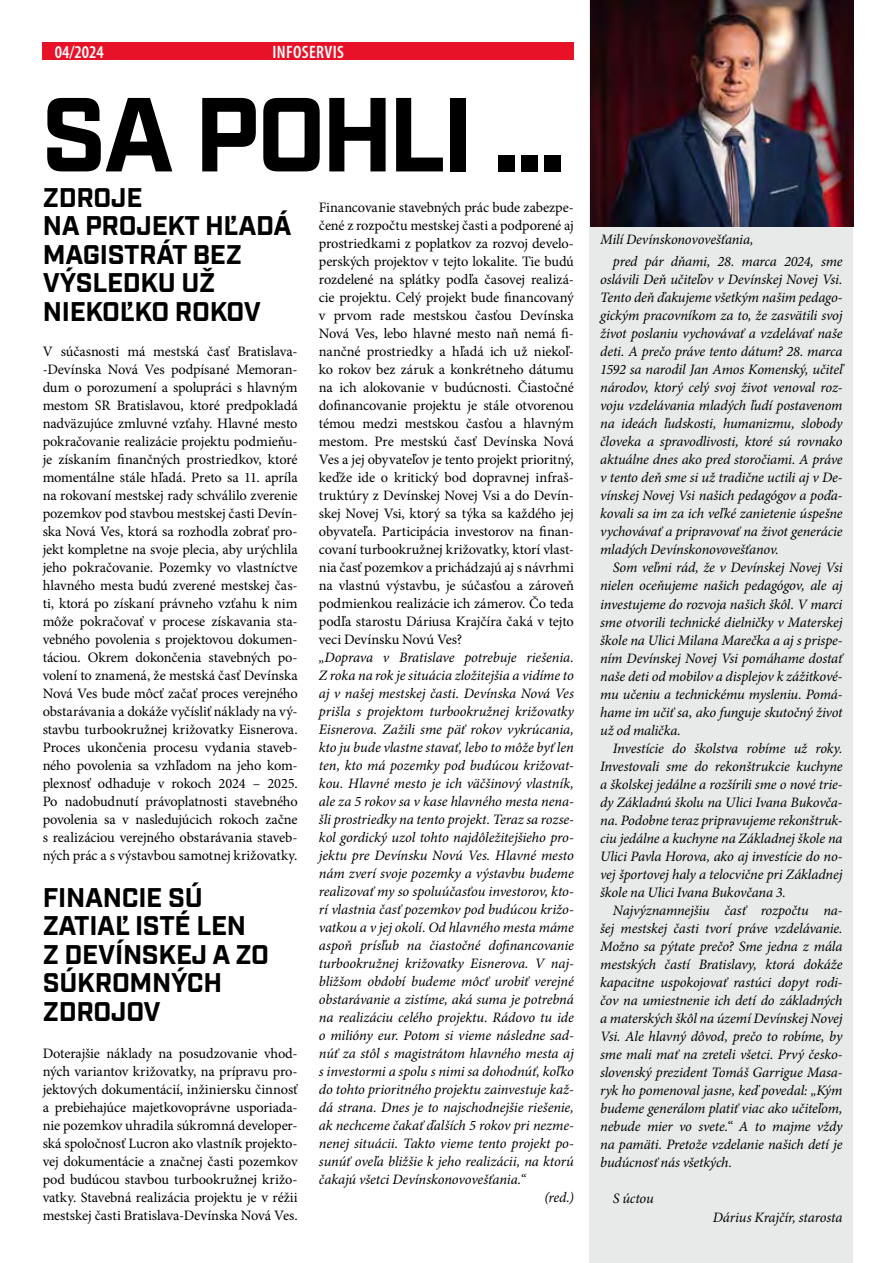
<style>
.page{position:relative;width:893px;height:1263px;background:#fff}
.page>*{position:absolute;margin:0;border:0;box-sizing:border-box;transform-origin:0 0}
.t1{font:700 105px "Industry";letter-spacing:-.035em;color:#000}
.t2{font:700 27px/28.5px "Industry";letter-spacing:-.01em;color:#000}
.t3{font:600 condensed 18px "Myriad Pro";letter-spacing:.02em;color:#fff}
.t4{font:italic 14.4px/18px "Minion Pro";letter-spacing:-.01em;color:#000;text-align:justify}
.t5{font:14.4px/18px "Minion Pro";letter-spacing:-.005em;color:#000;text-align:justify}
</style>
<div class="page">
<div style="left:590px;top:0;width:263px;height:1263px;background:#e8e9e9"></div>
<img style="left:590px;top:0;width:263px;height:226px">
<div style="left:43px;top:43px;width:531px;height:17px;background:#e71228"></div>
<p class="t3" style="left:55px;top:41px;width:51px">04/2024</p>
<p class="t3" style="left:272px;top:41px;width:73px">INFOSERVIS</p>
<h1 class="t1" style="left:41px;top:72px;width:526px">SA POHLI ...</h1>
<h2 class="t2" style="left:43px;top:185px;width:250px">ZDROJE<br>NA PROJEKT HĽADÁ<br>MAGISTRÁT BEZ<br>VÝSLEDKU UŽ<br>NIEKOĽKO ROKOV</h2>
<p class="t5" style="left:43px;top:342px;width:256px">V súčasnosti má mestská časť Bratislava--Devínska Nová Ves podpísané Memoran&shy;dum o porozumení a spolupráci s hlavným mestom SR Bratislavou, ktoré predpokladá nadväzujúce zmluvné vzťahy. Hlavné mesto pokračovanie realizácie projektu podmieňu&shy;je získaním finančných prostriedkov, ktoré momentálne stále hľadá. Preto sa 11. apríla na rokovaní mestskej rady schválilo zverenie pozemkov pod stavbou mestskej časti Devín&shy;ska Nová Ves, ktorá sa rozhodla zobrať pro&shy;jekt kompletne na svoje plecia, aby urýchlila jeho pokračovanie. Pozemky vo vlastníctve hlavného mesta budú zverené mestskej čas&shy;ti, ktorá po získaní právneho vzťahu k nim môže pokračovať v procese získavania sta&shy;vebného povolenia s projektovou dokumen&shy;táciou. Okrem dokončenia stavebných po&shy;volení to znamená, že mestská časť Devínska Nová Ves bude môcť začať proces verejného obstarávania a dokáže vyčísliť náklady na vý&shy;stavbu turbookružnej križovatky Eisnerova.<br>Proces ukončenia procesu vydania staveb&shy;ného povolenia sa vzhľadom na jeho kom&shy;plexnosť odhaduje v rokoch 2024 – 2025.<br>Po nadobudnutí právoplatnosti stavebného povolenia sa v nasledujúcich rokoch začne s realizáciou verejného obstarávania staveb&shy;ných prác a s výstavbou samotnej križovatky.</p>
<h2 class="t2" style="left:43px;top:884px;width:228px">FINANCIE SÚ<br>ZATIAĽ ISTÉ LEN<br>Z DEVÍNSKEJ A ZO<br>SÚKROMNÝCH<br>ZDROJOV</h2>
<p class="t5" style="left:43px;top:1044px;width:256px">Doterajšie náklady na posudzovanie vhod&shy;ných variantov križovatky, na prípravu pro&shy;jektových dokumentácií, inžiniersku činnosť a prebiehajúce majetkovoprávne usporiada&shy;nie pozemkov uhradila súkromná developer&shy;ská spoločnosť Lucron ako vlastník projekto&shy;vej dokumentácie a značnej časti pozemkov pod budúcou stavbou turbookružnej križo&shy;vatky. Stavebná realizácia projektu je v réžii mestskej časti Bratislava-Devínska Nová Ves.</p>
<p class="t5" style="left:319px;top:198px;width:256px">Financovanie stavebných prác bude zabezpe&shy;čené z rozpočtu mestskej časti a podporené aj prostriedkami z poplatkov za rozvoj develo&shy;perských projektov v tejto lokalite. Tie budú rozdelené na splátky podľa časovej realizá&shy;cie projektu. Celý projekt bude financovaný v prvom rade mestskou časťou Devínska Nová Ves, lebo hlavné mesto naň nemá fi&shy;nančné prostriedky a hľadá ich už niekoľ&shy;ko rokov bez záruk a konkrétneho dátumu na ich alokovanie v budúcnosti. Čiastočné dofinancovanie projektu je stále otvorenou témou medzi mestskou časťou a hlavným mestom. Pre mestskú časť Devínska Nová Ves a jej obyvateľov je tento projekt prioritný, keďže ide o kritický bod dopravnej infraš&shy;truktúry z Devínskej Novej Vsi a do Devín&shy;skej Novej Vsi, ktorý sa týka sa každého jej obyvateľa. Participácia investorov na finan&shy;covaní turbookružnej križovatky, ktorí vlast&shy;nia časť pozemkov a prichádzajú aj s návrhmi na vlastnú výstavbu, je súčasťou a zároveň podmienkou realizácie ich zámerov. Čo teda podľa starostu Dáriusa Krajčíra čaká v tejto veci Devínsku Novú Ves?</p>
<p class="t4" style="left:319px;top:648px;width:256px">„Doprava v Bratislave potrebuje riešenia.</p>
<p class="t4" style="left:319px;top:666px;width:256px">Z roka na rok je situácia zložitejšia a vidíme to</p>
<p class="t4" style="left:319px;top:684px;width:256px">aj v našej mestskej časti. Devínska Nová Ves</p>
<p class="t4" style="left:319px;top:702px;width:256px">prišla s projektom turbookružnej križovatky</p>
<p class="t4" style="left:319px;top:720px;width:256px">Eisnerova. Zažili sme päť rokov vykrúcania,</p>
<p class="t4" style="left:319px;top:738px;width:257px">kto ju bude vlastne stavať, lebo to môže byť len</p>
<p class="t4" style="left:319px;top:756px;width:256px">ten, kto má pozemky pod budúcou križovat-</p>
<p class="t4" style="left:319px;top:774px;width:256px">kou. Hlavné mesto je ich väčšinový vlastník,</p>
<p class="t4" style="left:319px;top:792px;width:256px">ale za 5 rokov sa v kase hlavného mesta nena-</p>
<p class="t4" style="left:319px;top:810px;width:256px">šli prostriedky na tento projekt. Teraz sa rozse-</p>
<p class="t4" style="left:319px;top:828px;width:256px">kol gordický uzol tohto najdôležitejšieho pro-</p>
<p class="t4" style="left:319px;top:846px;width:256px">jektu pre Devínsku Novú Ves. Hlavné mesto</p>
<p class="t4" style="left:319px;top:864px;width:256px">nám zverí svoje pozemky a výstavbu budeme</p>
<p class="t4" style="left:319px;top:882px;width:256px">realizovať my so spoluúčasťou investorov, kto-</p>
<p class="t4" style="left:319px;top:900px;width:256px">rí vlastnia časť pozemkov pod budúcou križo-</p>
<p class="t4" style="left:319px;top:918px;width:256px">vatkou a v jej okolí. Od hlavného mesta máme</p>
<p class="t4" style="left:319px;top:936px;width:256px">aspoň prísľub na čiastočné dofinancovanie</p>
<p class="t4" style="left:319px;top:954px;width:256px">turbookružnej križovatky Eisnerova. V naj-</p>
<p class="t4" style="left:319px;top:972px;width:256px">bližšom období budeme môcť urobiť verejné</p>
<p class="t4" style="left:319px;top:990px;width:256px">obstarávanie a zistíme, aká suma je potrebná</p>
<p class="t4" style="left:319px;top:1008px;width:256px">na realizáciu celého projektu. Rádovo tu ide</p>
<p class="t4" style="left:319px;top:1026px;width:256px">o milióny eur. Potom si vieme následne sad-</p>
<p class="t4" style="left:319px;top:1044px;width:256px">núť za stôl s magistrátom hlavného mesta aj</p>
<p class="t4" style="left:319px;top:1062px;width:256px">s investormi a spolu s nimi sa dohodnúť, koľko</p>
<p class="t4" style="left:319px;top:1080px;width:256px">do tohto prioritného projektu zainvestuje kaž-</p>
<p class="t4" style="left:319px;top:1098px;width:256px">dá strana. Dnes je to najschodnejšie riešenie,</p>
<p class="t4" style="left:319px;top:1116px;width:256px">ak nechceme čakať ďalších 5 rokov pri nezme-</p>
<p class="t4" style="left:319px;top:1134px;width:256px">nenej situácii. Takto vieme tento projekt po-</p>
<p class="t4" style="left:319px;top:1152px;width:256px">sunúť oveľa bližšie k jeho realizácii, na ktorú</p>
<p class="t4" style="left:319px;top:1170px;width:208px">čakajú všetci Devínskonovovešťania.“</p>
<p class="t4" style="left:544px;top:1188px;width:31px">(red.)</p>
<p class="t4" style="left:613px;top:228px;width:231px;line-height:22.2px;text-indent:-13px">Milí Devínskonovovešťania,<br>pred pár dňami, 28. marca 2024, sme</p>
<p class="t4" style="left:600px;top:271px;width:244px">oslávili Deň učiteľov v Devínskej Novej Vsi.<br>Tento deň ďakujeme všetkým našim pedago&shy;gickým pracovníkom za to, že zasvätili svoj život poslaniu vychovávať a vzdelávať naše deti. A prečo práve tento dátum? 28. marca 1592 sa narodil Jan Amos Komenský, učiteľ národov, ktorý celý svoj život venoval roz&shy;voju vzdelávania mladých ľudí postavenom na ideách ľudskosti, humanizmu, slobody človeka a spravodlivosti, ktoré sú rovnako aktuálne dnes ako pred storočiami. A práve v tento deň sme si už tradične uctili aj v De&shy;vínskej Novej Vsi našich pedagógov a poďa&shy;kovali sa im za ich veľké zanietenie úspešne vychovávať a pripravovať na život generácie mladých Devínskonovovešťanov.</p>
<p class="t4" style="left:600px;top:559px;width:244px;text-indent:13px">Som veľmi rád, že v Devínskej Novej Vsi nielen oceňujeme našich pedagógov, ale aj investujeme do rozvoja našich škôl. V marci sme otvorili technické dielničky v Materskej škole na Ulici Milana Marečka a aj s prispe&shy;ním Devínskej Novej Vsi pomáhame dostať naše deti od mobilov a displejov k zážitkové&shy;mu učeniu a technickému mysleniu. Pomá&shy;hame im učiť sa, ako funguje skutočný život už od malička.</p>
<p class="t4" style="left:600px;top:739px;width:244px;text-indent:13px">Investície do školstva robíme už roky.<br>Investovali sme do rekonštrukcie kuchyne a školskej jedálne a rozšírili sme o nové trie&shy;dy Základnú školu na Ulici Ivana Bukovča&shy;na. Podobne teraz pripravujeme rekonštruk&shy;ciu jedálne a kuchyne na Základnej škole na Ulici Pavla Horova, ako aj investície do no&shy;vej športovej haly a telocvične pri Základnej škole na Ulici Ivana Bukovčana 3.</p>
<p class="t4" style="left:600px;top:901px;width:244px;text-indent:13px">Najvýznamnejšiu časť rozpočtu na&shy;šej mestskej časti tvorí práve vzdelávanie.<br>Možno sa pýtate prečo? Sme jedna z mála mestských častí Bratislavy, ktorá dokáže kapacitne uspokojovať rastúci dopyt rodi&shy;čov na umiestnenie ich detí do základných a materských škôl na území Devínskej Novej Vsi. Ale hlavný dôvod, prečo to robíme, by sme mali mať na zreteli všetci. Prvý česko&shy;slovenský prezident Tomáš Garrigue Masa&shy;ryk ho pomenoval jasne, keď povedal: „Kým budeme generálom platiť viac ako učiteľom, nebude mier vo svete.“ A to majme vždy na pamäti. Pretože vzdelanie našich detí je budúcnosť nás všetkých.</p>
<p class="t4" style="left:613px;top:1189px;width:42px">S úctou</p>
<p class="t4" style="left:713px;top:1208px;width:131px">Dárius Krajčír, starosta</p>
</div>
